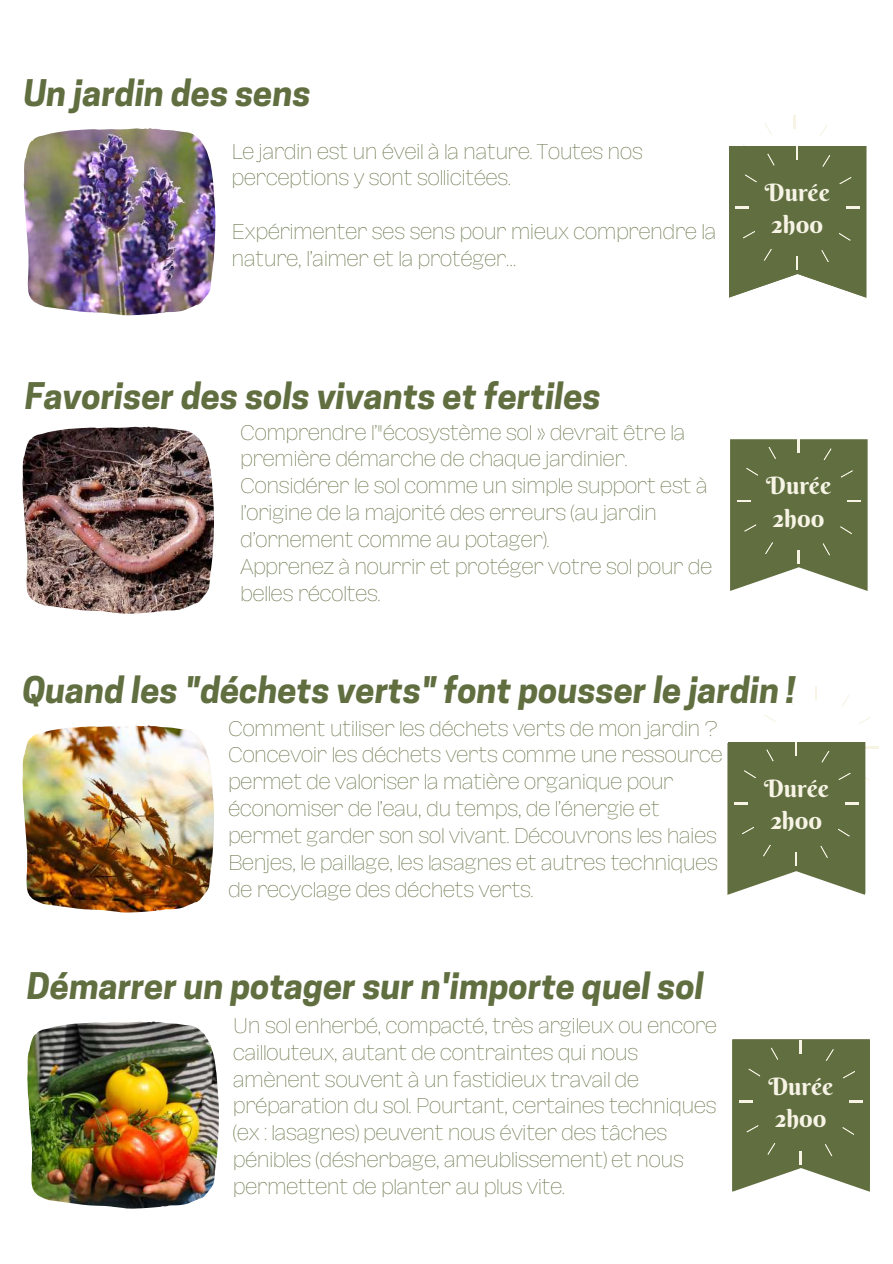
<style>
.page{position:relative;width:893px;height:1264px;background:#fff}
.page>*{position:absolute;margin:0;border:0;box-sizing:border-box;transform-origin:0 0}
.t1{font:italic 700 34.5px "Cooper Hewitt";color:#606e40}
.t2{font:24px/32.5px "Berkshire Swash";color:#f7f4e6}
.t3{font:100 19.35px/26.8px "Hagrid";color:#606e40}
</style>
<div class="page">
<svg style="left:815px;top:686px;width:1px;height:13px"></svg>
<svg style="left:842px;top:695px;width:7px;height:12px"></svg>
<svg style="left:764px;top:715px;width:12px;height:7px"></svg>
<svg style="left:859px;top:717px;width:12px;height:7px"></svg>
<svg style="left:787px;top:694px;width:7px;height:11px"></svg>
<svg style="left:793px;top:115px;width:2px;height:14px"></svg>
<svg style="left:820px;top:125px;width:7px;height:11px"></svg>
<svg style="left:765px;top:123px;width:7px;height:12px"></svg>
<img style="left:22px;top:725px;width:192px;height:187px">
<svg style="left:727px;top:742px;width:151px;height:152px;background:#79855f"></svg>
<img style="left:27px;top:1021px;width:192px;height:187px">
<svg style="left:732px;top:1039px;width:137px;height:152px;background:#6e7a50"></svg>
<img style="left:22px;top:426px;width:192px;height:187px">
<svg style="left:730px;top:439px;width:137px;height:152px;background:#6e7b51"></svg>
<img style="left:24px;top:128px;width:191px;height:187px">
<svg style="left:729px;top:144px;width:137px;height:154px;background:#707c53"></svg>
<h1 class="t1" style="left:24px;top:80px;width:289px">Un jardin des sens</h1>
<p class="t3" style="left:232px;top:138px;width:412px">Le jardin est un éveil à la nature. Toutes nos perceptions y sont sollicitées.</p>
<p class="t3" style="left:232px;top:219px;width:486px">Expérimenter ses sens pour mieux comprendre la nature, l’aimer et la protéger…</p>
<p class="t2" style="left:774px;top:208px;width:47px">1 30</p>
<p class="t2" style="left:764px;top:176px;width:66px">Durée<br>2h00</p>
<h1 class="t1" style="left:25px;top:383px;width:577px">Favoriser des sols vivants et fertiles</h1>
<p class="t3" style="left:240px;top:419px;width:473px">Comprendre l’"écosystème sol » devrait être la première démarche de chaque jardinier.<br>Considérer le sol comme un simple support est à l’origine de la majorité des erreurs (au jardin d’ornement comme au potager).<br>Apprenez à nourrir et protéger votre sol pour de belles récoltes.</p>
<p class="t2" style="left:766px;top:469px;width:66px">Durée<br>2h00</p>
<h1 class="t1" style="left:22px;top:677px;width:774px">Quand les "déchets verts" font pousser le jardin !</h1>
<p class="t3" style="left:228px;top:715px;width:496px">Comment utiliser les déchets verts de mon jardin ?<br>Concevoir les déchets verts comme une ressource permet de valoriser la matière organique pour économiser de l’eau, du temps, de l’énergie et permet garder son sol vivant. Découvrons les haies Benjes, le paillage, les lasagnes et autres techniques de recyclage des déchets verts.</p>
<p class="t2" style="left:764px;top:771px;width:66px">Durée<br>2h00</p>
<p class="t2" style="left:773px;top:805px;width:47px">1 30</p>
<h1 class="t1" style="left:27px;top:973px;width:678px">Démarrer un potager sur n'importe quel sol</h1>
<p class="t3" style="left:233px;top:1012px;width:485px">Un sol enherbé, compacté, très argileux ou encore caillouteux, autant de contraintes qui nous amènent souvent à un fastidieux travail de préparation du sol. Pourtant, certaines techniques (ex : lasagnes) peuvent nous éviter des tâches pénibles (désherbage, ameublissement) et nous permettent de planter au plus vite.</p>
<p class="t2" style="left:768px;top:1069px;width:66px">Durée<br>2h00</p>
<p class="t2" style="left:778px;top:1101px;width:47px">1 30</p>
</div>
